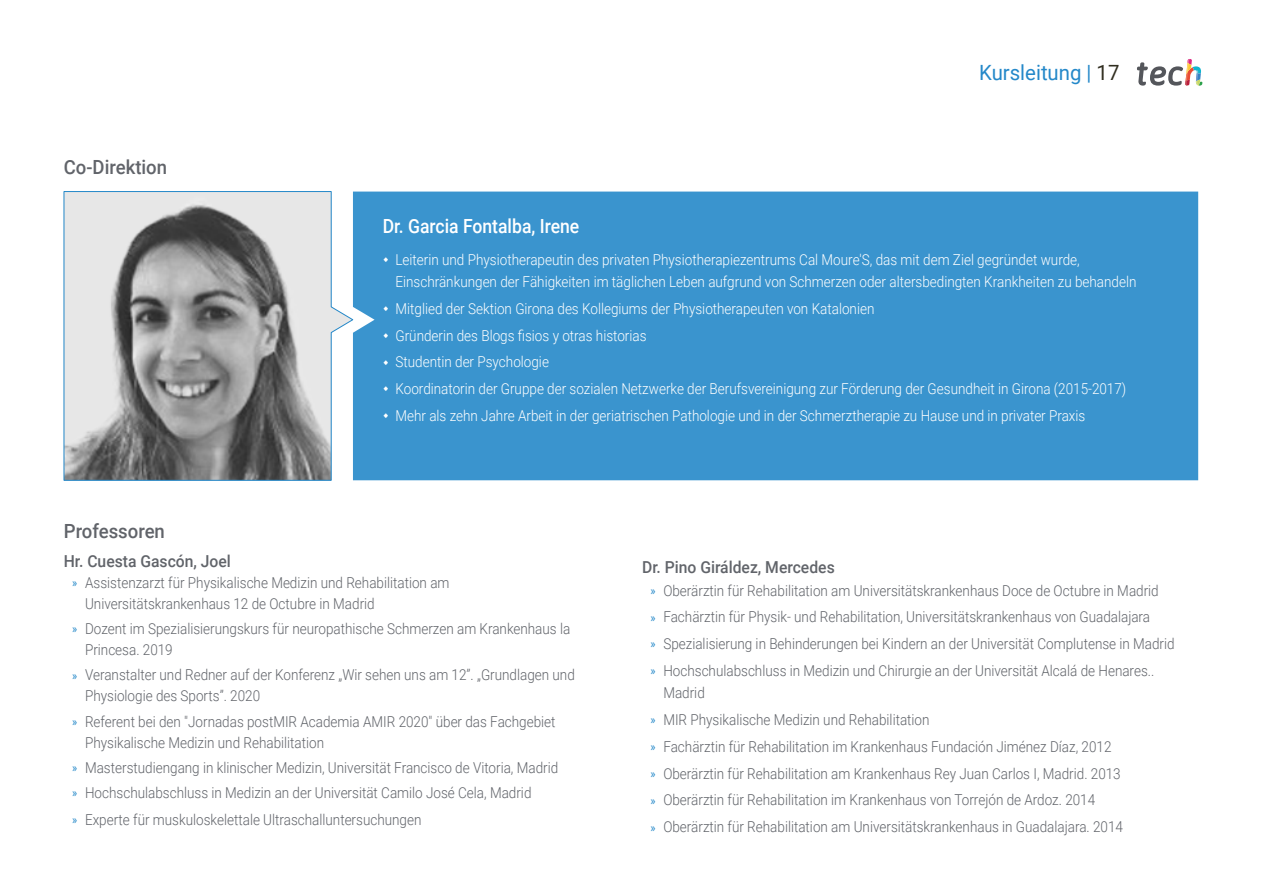
<style>
.page{position:relative;width:1263px;height:893px;background:#fff}
.page>*{position:absolute;margin:0;border:0;box-sizing:border-box;transform-origin:0 0}
.t1{font:21px "Roboto";color:#2488c9}
.t2{font:500 19.5px "Roboto";color:#fff;scale:.9 1}
.t3{font:500 19.5px "Roboto";color:#61646a;scale:.95 1}
.t4{font:500 16.5px "Roboto";color:#61646a;scale:.95 1}
.t5{font:300 15px/26.7px "Roboto";color:#61646a;scale:.9 1}
.t6{font:300 15px/26.7px "Roboto";color:#fff;scale:.9 1}
.s1{color:#312e20}
.s2{font-weight:400;font-size:12px;color:#2488c9}
</style>
<div class="page">
<svg style="left:1137px;top:59px;width:65px;height:27px"></svg>
<div style="left:353px;top:192px;width:845px;height:288px;background:#3a94ce"></div>
<svg style="left:64px;top:191px;width:289px;height:290px"></svg>
<svg style="left:384px;top:257px;width:4px;height:5px"></svg>
<svg style="left:384px;top:306px;width:4px;height:5px"></svg>
<svg style="left:384px;top:333px;width:4px;height:5px"></svg>
<svg style="left:384px;top:360px;width:4px;height:5px"></svg>
<svg style="left:384px;top:386px;width:4px;height:5px"></svg>
<svg style="left:384px;top:413px;width:4px;height:5px"></svg>
<h2 class="t3" style="left:64px;top:154px;width:110px">Co-Direktion</h2>
<h1 class="t1" style="left:979px;top:57px;width:142px">Kursleitung | <span class="s1">17</span></h1>
<h2 class="t2" style="left:383px;top:212px;width:220px">Dr. Garcia Fontalba, Irene</h2>
<p class="t6" style="left:395px;top:247px;width:825px;line-height:22.5px">Leiterin und Physiotherapeutin des privaten Physiotherapiezentrums Cal Moure'S, das mit dem Ziel gegründet wurde,<br>Einschränkungen der Fähigkeiten im täglichen Leben aufgrund von Schmerzen oder altersbedingten Krankheiten zu behandeln</p>
<p class="t6" style="left:395px;top:294px;width:813px">Mitglied der Sektion Girona des Kollegiums der Physiotherapeuten von Katalonien<br>Gründerin des Blogs fisios y otras historias<br>Studentin der Psychologie<br>Koordinatorin der Gruppe der sozialen Netzwerke der Berufsvereinigung zur Förderung der Gesundheit in Girona (2015-2017)<br>Mehr als zehn Jahre Arbeit in der geriatrischen Pathologie und in der Schmerztherapie zu Hause und in privater Praxis</p>
<h2 class="t3" style="left:64px;top:517px;width:108px">Professoren</h2>
<p class="t4" style="left:64px;top:550px;width:177px">Hr. Cuesta Gascón, Joel</p>
<p class="t5" style="left:85px;top:571px;width:406px;line-height:21px;text-indent:-13px"><span class="s2">»</span> Assistenzarzt für Physikalische Medizin und Rehabilitation am<br>Universitätskrankenhaus 12 de Octubre in Madrid</p>
<p class="t5" style="left:85px;top:618px;width:541px;line-height:21px;text-indent:-13px"><span class="s2">»</span> Dozent im Spezialisierungskurs für neuropathische Schmerzen am Krankenhaus la<br>Princesa. 2019</p>
<p class="t5" style="left:85px;top:664px;width:546px;line-height:21px;text-indent:-13px"><span class="s2">»</span> Veranstalter und Redner auf der Konferenz „Wir sehen uns am 12”. „Grundlagen und<br>Physiologie des Sports”. 2020</p>
<p class="t5" style="left:85px;top:710px;width:524px;line-height:21px;text-indent:-13px"><span class="s2">»</span> Referent bei den "Jornadas postMIR Academia AMIR 2020" über das Fachgebiet<br>Physikalische Medizin und Rehabilitation</p>
<p class="t5" style="left:72px;top:754px;width:541px;line-height:25.2px"><span class="s2">»</span> Masterstudiengang in klinischer Medizin, Universität Francisco de Vitoria, Madrid <span class="s2">»</span> Hochschulabschluss in Medizin an der Universität Camilo José Cela, Madrid</p>
<p class="t5" style="left:72px;top:806px;width:389px"><span class="s2">»</span> Experte für muskuloskelettale Ultraschalluntersuchungen</p>
<p class="t4" style="left:642px;top:556px;width:204px">Dr. Pino Giráldez, Mercedes</p>
<p class="t5" style="left:651px;top:576px;width:584px"><span class="s2">»</span> Oberärztin für Rehabilitation am Universitätskrankenhaus Doce de Octubre in Madrid<br><span class="s2">»</span> Fachärztin für Physik- und Rehabilitation, Universitätskrankenhaus von Guadalajara<br><span class="s2">»</span> Spezialisierung in Behinderungen bei Kindern an der Universität Complutense in Madrid <span class="s2">»</span> Hochschulabschluss in Medizin und Chirurgie an der Universität Alcalá de Henares..</p>
<p class="t5" style="left:651px;top:679px;width:526px;text-indent:13px">Madrid<br><span class="s2">»</span> MIR Physikalische Medizin und Rehabilitation<br><span class="s2">»</span> Fachärztin für Rehabilitation im Krankenhaus Fundación Jiménez Díaz, 2012<br><span class="s2">»</span> Oberärztin für Rehabilitation am Krankenhaus Rey Juan Carlos I, Madrid. 2013 <span class="s2">»</span> Oberärztin für Rehabilitation im Krankenhaus von Torrejón de Ardoz. 2014<br><span class="s2">»</span> Oberärztin für Rehabilitation am Universitätskrankenhaus in Guadalajara. 2014</p>
</div>
